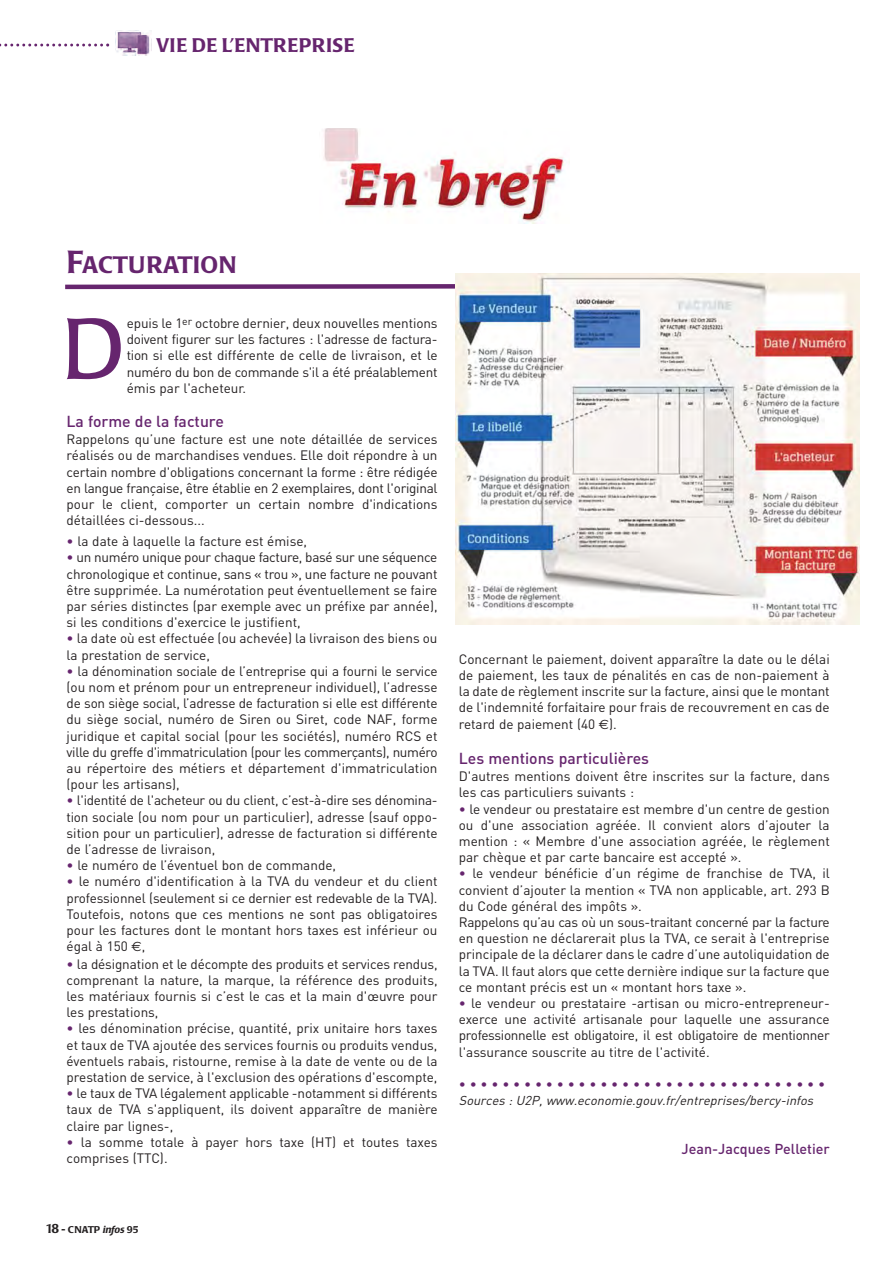
<style>
.page{position:relative;width:893px;height:1263px;background:#fff}
.page>*{position:absolute;margin:0;border:0;box-sizing:border-box;transform-origin:0 0}
.t1{font:85.5px "Poppl Laudatio";color:#66256e}
.t2{font:500 23.7px "Poppl Laudatio";color:#66256e}
.t3{font:500 19.5px "Poppl Laudatio";letter-spacing:.02em;color:#66256e}
.t4{font:15.75px "DIN Medium Alternate";color:#66256e}
.t5{font:500 14.25px "DIN";color:#66256e}
.t6{font:13.5px/16.2px "DIN";color:#231f20;text-align:justify}
.t7{font:13.5px "DIN";color:#66256e}
.t8{font:italic 12.75px "DIN";color:#231f20}
.t9{font:500 9.75px "Poppl Laudatio";color:#231f20}
.s1{font-size:31.5px}
.s2{color:#66256e}
.s3{font-family:"Euro Sans"}
.s4{font-size:12.75px}
.s5{font-style:italic}
</style>
<div class="page">
<img style="left:323px;top:129px;width:241px;height:95px">
<svg style="left:65px;top:284px;width:390px;height:6px;background:#8c5b92"></svg>
<img style="left:115px;top:30px;width:37px;height:26px">
<svg style="left:0;top:44px;width:109px;height:3px"></svg>
<img style="left:455px;top:273px;width:404px;height:352px">
<h3 class="t3" style="left:156px;top:37px;width:200px">VIE DE L’ENTREPRISE</h3>
<h2 class="t2" style="left:67px;top:255px;width:171px"><span class="s1">F</span>ACTURATION</h2>
<h1 class="t1" style="left:62px;top:314px;width:64px">D</h1>
<p class="t6" style="left:127px;top:317px;width:312px">epuis le 1<sup>er</sup> octobre dernier, deux nouvelles mentions doivent figurer sur les factures : l'adresse de factura&shy;tion si elle est différente de celle de livraison, et le numéro du bon de commande s'il a été préalablement émis par l'acheteur.</p>
<p class="t4" style="left:67px;top:416px;width:159px">La forme de la facture</p>
<p class="t6" style="left:67px;top:433px;width:372px">Rappelons qu’une facture est une note détaillée de services réalisés ou de marchandises vendues. Elle doit répondre à un certain nombre d'obligations concernant la forme : être rédigée en langue française, être établie en 2 exemplaires, dont l'original pour le client, comporter un certain nombre d'indications détaillées ci-dessous...</p>
<p class="t6" style="left:67px;top:535px;width:242px"><span class="s2">•</span> la date à laquelle la facture est émise,</p>
<p class="t6" style="left:67px;top:551px;width:372px"><span class="s2">•</span> un numéro unique pour chaque facture, basé sur une séquence chronologique et continue, sans « trou », une facture ne pouvant être supprimée. La numérotation peut éventuellement se faire par séries distinctes (par exemple avec un préfixe par année), si les conditions d'exercice le justifient,</p>
<p class="t6" style="left:67px;top:632px;width:372px"><span class="s2">•</span> la date où est effectuée (ou achevée) la livraison des biens ou la prestation de service,</p>
<p class="t6" style="left:67px;top:664px;width:372px"><span class="s2">•</span> la dénomination sociale de l’entreprise qui a fourni le service (ou nom et prénom pour un entrepreneur individuel), l’adresse de son siège social, l’adresse de facturation si elle est différente du siège social, numéro de Siren ou Siret, code NAF, forme juridique et capital social (pour les sociétés), numéro RCS et ville du greffe d'immatriculation (pour les commerçants), numéro au répertoire des métiers et département d'immatriculation (pour les artisans),</p>
<p class="t6" style="left:67px;top:794px;width:372px"><span class="s2">•</span> l'identité de l'acheteur ou du client, c’est-à-dire ses dénomina&shy;tion sociale (ou nom pour un particulier), adresse (sauf oppo&shy;sition pour un particulier), adresse de facturation si différente de l’adresse de livraison,</p>
<p class="t6" style="left:67px;top:859px;width:271px"><span class="s2">•</span> le numéro de l’éventuel bon de commande,</p>
<p class="t6" style="left:67px;top:875px;width:372px"><span class="s2">•</span> le numéro d'identification à la TVA du vendeur et du client professionnel (seulement si ce dernier est redevable de la TVA).<br>Toutefois, notons que ces mentions ne sont pas obligatoires pour les factures dont le montant hors taxes est inférieur ou égal à 150 <span class="s3">€</span>,</p>
<p class="t6" style="left:67px;top:957px;width:372px"><span class="s2">•</span> la désignation et le décompte des produits et services rendus, comprenant la nature, la marque, la référence des produits, les matériaux fournis si c’est le cas et la main d'œuvre pour les prestations,</p>
<p class="t6" style="left:67px;top:1022px;width:372px"><span class="s2">•</span> les dénomination précise, quantité, prix unitaire hors taxes et taux de TVA ajoutée des services fournis ou produits vendus, éventuels rabais, ristourne, remise à la date de vente ou de la prestation de service, à l'exclusion des opérations d'escompte,</p>
<p class="t6" style="left:67px;top:1087px;width:372px"><span class="s2">•</span> le taux de TVA légalement applicable -notamment si différents taux de TVA s'appliquent, ils doivent apparaître de manière claire par lignes-,</p>
<p class="t6" style="left:67px;top:1135px;width:372px"><span class="s2">•</span> la somme totale à payer hors taxe (HT) et toutes taxes comprises (TTC).</p>
<p class="t6" style="left:458px;top:652px;width:372px">Concernant le paiement, doivent apparaître la date ou le délai de paiement, les taux de pénalités en cas de non-paiement à la date de règlement inscrite sur la facture, ainsi que le montant de l'indemnité forfaitaire pour frais de recouvrement en cas de retard de paiement (40 <span class="s3">€</span>).</p>
<p class="t4" style="left:458px;top:753px;width:192px">Les mentions particulières</p>
<p class="t6" style="left:458px;top:770px;width:372px">D'autres mentions doivent être inscrites sur la facture, dans les cas particuliers suivants :</p>
<p class="t6" style="left:458px;top:802px;width:372px"><span class="s2">•</span> le vendeur ou prestataire est membre d'un centre de gestion ou d'une association agréée. Il convient alors d’ajouter la mention : « Membre d'une association agréée, le règlement par chèque et par carte bancaire est accepté ».</p>
<p class="t6" style="left:458px;top:867px;width:372px;text-align:left"><span class="s2">•</span> le vendeur bénéficie d’un régime de franchise de TVA, il convient d’ajouter la mention « TVA non applicable, art. 293 B du Code général des impôts ».<br>Rappelons qu’au cas où un sous-traitant concerné par la facture en question ne déclarerait plus la TVA, ce serait à l'entreprise principale de la déclarer dans le cadre d’une autoliquidation de la TVA. Il faut alors que cette dernière indique sur la facture que ce montant précis est un « montant hors taxe ».</p>
<p class="t6" style="left:458px;top:997px;width:372px"><span class="s2">•</span> le vendeur ou prestataire -artisan ou micro-entrepreneur&shy;exerce une activité artisanale pour laquelle une assurance professionnelle est obligatoire, il est obligatoire de mentionner l'assurance souscrite au titre de l'activité.</p>
<p class="t7" style="left:458px;top:1079px;width:368px">• • • • • • • • • • • • • • • • • • • • • • • • • • • • • • • • • •</p>
<p class="t8" style="left:458px;top:1095px;width:358px">Sources : U2P, www.economie.gouv.fr/entreprises/bercy-infos</p>
<p class="t5" style="left:681px;top:1144px;width:150px">Jean-Jacques Pelletier</p>
<p class="t9" style="left:45px;top:1225px;width:95px"><span class="s4">18</span> - CNATP <span class="s5">infos</span> 95</p>
</div>
